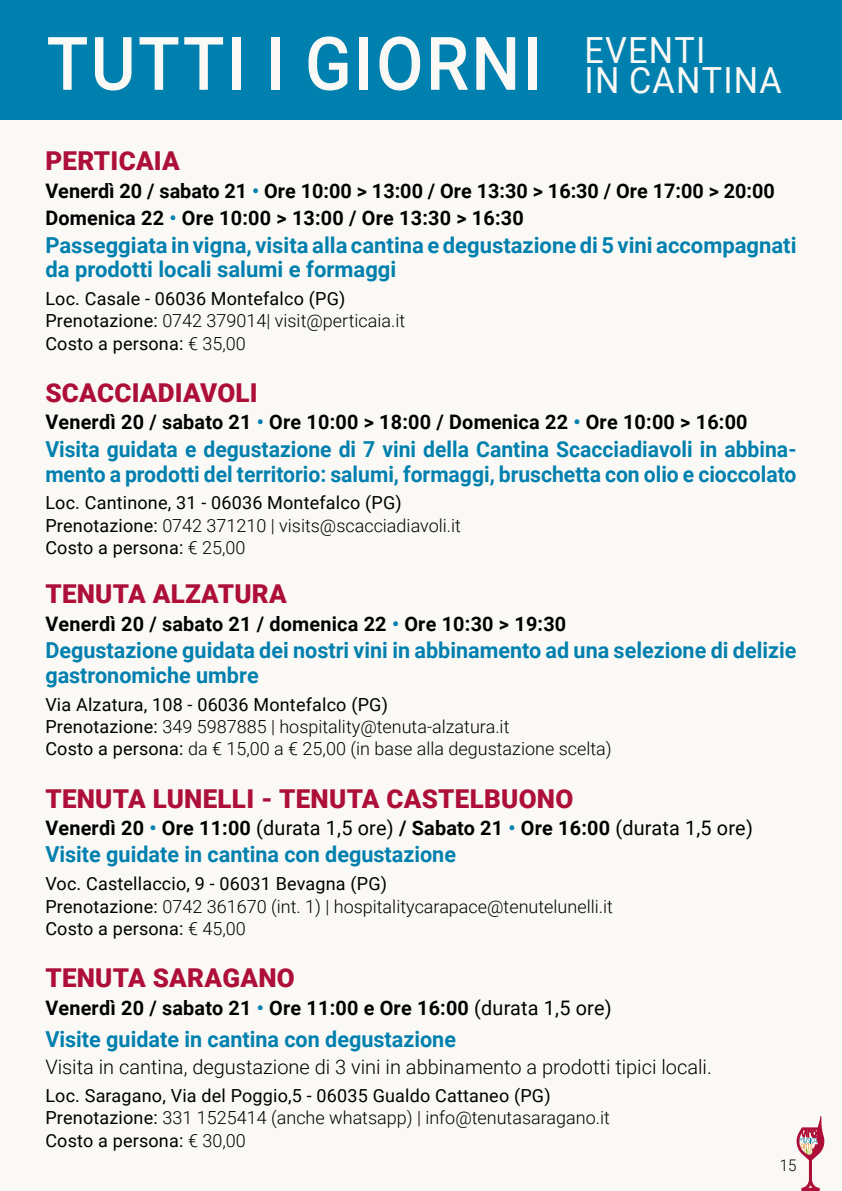
<style>
.page{position:relative;width:842px;height:1191px;background:#fbf9f5}
.page>*{position:absolute;margin:0;border:0;box-sizing:border-box;transform-origin:0 0}
.t1{font:500 74px "Roboto";letter-spacing:.035em;color:#fbf9f5;scale:.93 1}
.t2{font:36px "Roboto";letter-spacing:.035em;color:#fbf9f5;scale:.95 1}
.t3{font:900 26px "Roboto";letter-spacing:.01em;color:#ad0f39}
.t4{font:700 22px/24.6px "Roboto";color:#0080af}
.t5{font:700 22px/24.6px "Roboto";color:#0080af;scale:.96 1}
.t6{font:700 20px/27.4px "Roboto";letter-spacing:.01em;color:#000}
.t7{font:300 20px "Roboto";color:#000}
.t8{font:18px/22.2px "Roboto";letter-spacing:.01em;color:#000}
.t9{font:300 18px/22.2px "Roboto";color:#000}
.t10{font:300 16px "Roboto";color:#000;scale:.94 1}
.s1{font-weight:400;font-size:36px}
.s2{color:#0080af}
.s3{font-weight:300}
.s4{font-weight:400}
</style>
<div class="page">
<svg style="left:796px;top:1116px;width:28px;height:75px"></svg>
<div style="left:0;top:0;width:842px;height:120px;background:#0080af"></div>
<h1 class="t1" style="left:47px;top:12px;width:792px">TUTTI I GIORNI <span class="s1">IN CANTINA</span></h1>
<h2 class="t2" style="left:585px;top:25px;width:129px">EVENTI</h2>
<h3 class="t3" style="left:45px;top:143px;width:136px">PERTICAIA</h3>
<p class="t6" style="left:45px;top:176px;width:731px">Venerdì 20 / sabato 21 <span class="s2">•</span> Ore 10:00 &gt; 13:00 / Ore 13:30 &gt; 16:30 / Ore 17:00 &gt; 20:00<br>Domenica 22 <span class="s2">•</span> Ore 10:00 &gt; 13:00 / Ore 13:30 &gt; 16:30</p>
<p class="t4" style="left:45px;top:232px;width:753px">Passeggiata in vigna, visita alla cantina e degustazione di 5 vini accompagnati da prodotti locali salumi e formaggi</p>
<p class="t8" style="left:45px;top:287px;width:361px">Loc. Casale - 06036 Montefalco (PG)<br>Prenotazione: <span class="s3">0742 379014| visit@perticaia.it<br></span>Costo a persona: <span class="s3">€ 35,00</span></p>
<h3 class="t3" style="left:45px;top:374px;width:214px">SCACCIADIAVOLI</h3>
<p class="t6" style="left:45px;top:408px;width:704px">Venerdì 20 / sabato 21 <span class="s2">•</span> Ore 10:00 &gt; 18:00 / Domenica 22 <span class="s2">•</span> Ore 10:00 &gt; 16:00</p>
<p class="t5" style="left:45px;top:436px;width:784px">Visita guidata e degustazione di 7 vini della Cantina Scacciadiavoli in abbina&shy;mento a prodotti del territorio: salumi, formaggi, bruschetta con olio e cioccolato</p>
<p class="t8" style="left:45px;top:491px;width:417px">Loc. Cantinone, 31 - 06036 Montefalco (PG)<br>Prenotazione: <span class="s3">0742 371210 | visits@scacciadiavoli.it<br></span>Costo a persona: <span class="s3">€ 25,00</span></p>
<h3 class="t3" style="left:45px;top:576px;width:243px">TENUTA ALZATURA</h3>
<p class="t6" style="left:45px;top:609px;width:522px">Venerdì 20 / sabato 21 / domenica 22 <span class="s2">•</span> Ore 10:30 &gt; 19:30</p>
<p class="t4" style="left:45px;top:637px;width:753px">Degustazione guidata dei nostri vini in abbinamento ad una selezione di delizie gastronomiche umbre</p>
<p class="t9" style="left:45px;top:692px;width:568px"><span class="s4">Via Alzatura, 108 - 06036 Montefalco (PG)<br>Prenotazione:</span> 349 5987885 | hospitality@tenuta-alzatura.it<br><span class="s4">Costo a persona:</span> da € 15,00 a € 25,00 (in base alla degustazione scelta)</p>
<h3 class="t3" style="left:45px;top:780px;width:529px">TENUTA LUNELLI - TENUTA CASTELBUONO</h3>
<p class="t6" style="left:45px;top:813px;width:709px">Venerdì 20 <span class="s2">•</span> Ore 11:00 <span class="s4">(durata 1,5 ore)</span> / Sabato 21 <span class="s2">•</span> Ore 16:00 <span class="s4">(durata 1,5 ore)</span></p>
<p class="t4" style="left:45px;top:841px;width:412px">Visite guidate in cantina con degustazione</p>
<p class="t8" style="left:45px;top:872px;width:569px">Voc. Castellaccio, 9 - 06031 Bevagna (PG)<br>Prenotazione: <span class="s3">0742 361670 (int. 1) | hospitalitycarapace@tenutelunelli.it<br></span>Costo a persona: <span class="s3">€ 45,00</span></p>
<h3 class="t3" style="left:45px;top:959px;width:251px">TENUTA SARAGANO</h3>
<p class="t6" style="left:45px;top:993px;width:568px">Venerdì 20 / sabato 21 <span class="s2">•</span> Ore 11:00 e Ore 16:00 <span class="s4">(durata 1,5 ore)</span></p>
<p class="t4" style="left:45px;top:1025px;width:412px">Visite guidate in cantina con degustazione</p>
<p class="t7" style="left:45px;top:1053px;width:668px">Visita in cantina, degustazione di 3 vini in abbinamento a prodotti tipici locali.</p>
<p class="t8" style="left:45px;top:1084px;width:566px">Loc. Saragano, Via del Poggio,5 - 06035 Gualdo Cattaneo (PG)<br>Prenotazione: <span class="s3">331 1525414 (anche whatsapp) | info@tenutasaragano.it<br></span>Costo a persona: <span class="s3">€ 30,00</span></p>
<p class="t10" style="left:780px;top:1154px;width:19px">15</p>
</div>
